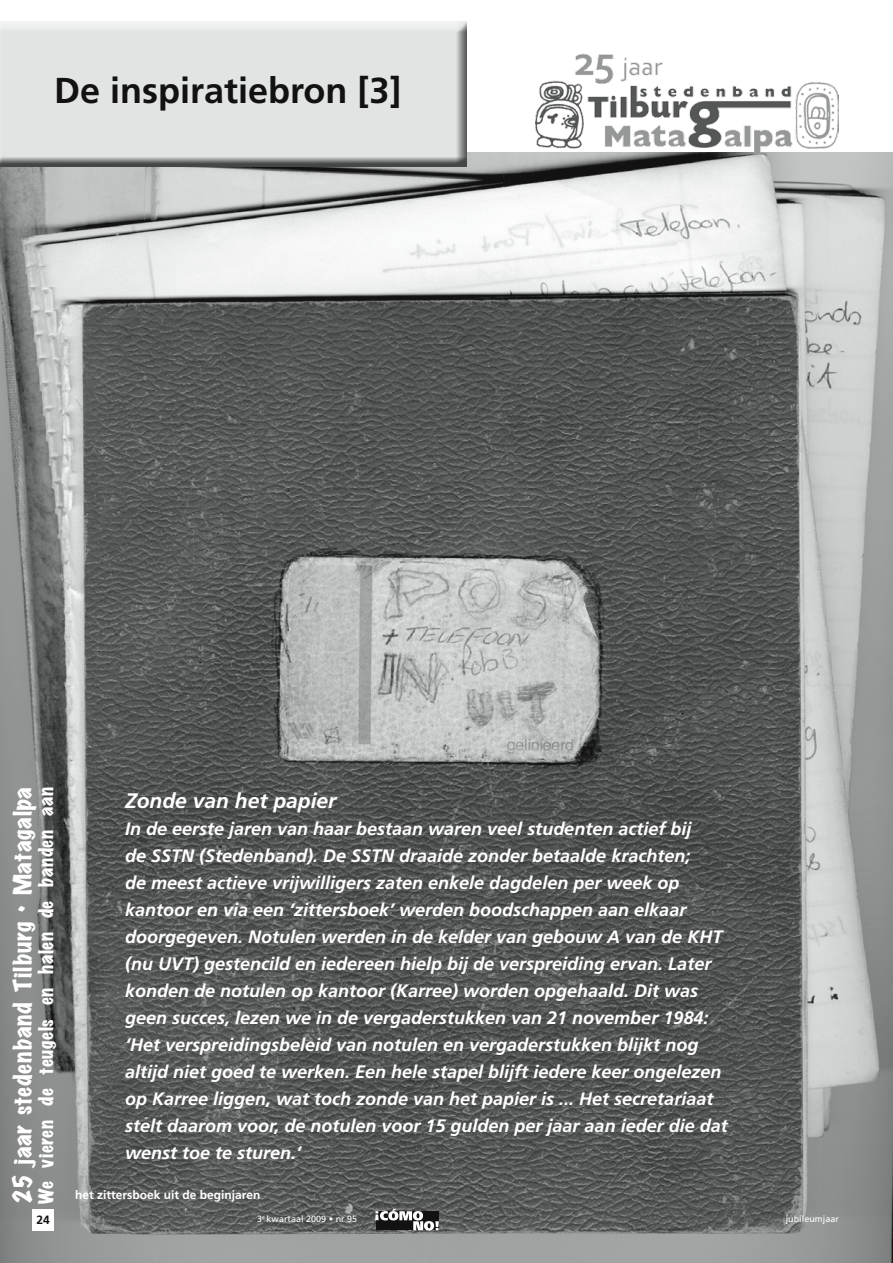
<style>
.page{position:relative;width:893px;height:1263px;background:#fff}
.page>*{position:absolute;margin:0;border:0;box-sizing:border-box;transform-origin:0 0}
.t1{font:700 36px "Frutiger";color:#121212}
.t2{font:expanded 22.5px "Marker Felt";letter-spacing:.035em;color:#fff}
.t3{font:italic 700 21px "Frutiger";color:#fff}
.t4{font:italic 700 18px/27px "Frutiger";color:#fff}
.t5{font:expanded 18px "Marker Felt";letter-spacing:.035em;color:#fff}
.t6{font:700 12px "Frutiger";color:#fff}
.t7{font:700 12px "Frutiger";color:#121212}
.t8{font:9px "Frutiger";color:#fff}
</style>
<div class="page">
<img style="left:0;top:152px;width:893px;height:1111px">
<div style="left:0;top:21px;width:467px;height:148px;background:#121212;opacity:.75"></div>
<img style="left:536px;top:54px;width:303px;height:99px">
<div style="left:32px;top:1209px;width:22px;height:21px;background:#fff"></div>
<svg style="left:375px;top:1209px;width:64px;height:21px"></svg>
<h1 class="t1" style="left:54px;top:69px;width:349px">De inspiratiebron [3]</h1>
<p class="t2" style="left:6px;top:1204px;width:418px;rotate:-90deg">25 jaar stedenband Tilburg • Matagalpa</p>
<p class="t5" style="left:32px;top:1204px;width:418px;rotate:-90deg">We vieren de teugels en halen de banden aan</p>
<p class="t3" style="left:125px;top:788px;width:213px">Zonde van het papier</p>
<p class="t4" style="left:125px;top:815px;width:604px">In de eerste jaren van haar bestaan waren veel studenten actief bij<br>de SSTN (Stedenband). De SSTN draaide zonder betaalde krachten;<br>de meest actieve vrijwilligers zaten enkele dagdelen per week op kantoor en via een ‘zittersboek’ werden boodschappen aan elkaar doorgegeven. Notulen werden in de kelder van gebouw A van de KHT (nu UVT) gestencild en iedereen hielp bij de verspreiding ervan. Later konden de notulen op kantoor (Karree) worden opgehaald. Dit was geen succes, lezen we in de vergaderstukken van 21 november 1984: ‘Het verspreidingsbeleid van notulen en vergaderstukken blijkt nog altijd niet goed te werken. Een hele stapel blijft iedere keer ongelezen op Karree liggen, wat toch zonde van het papier is ... Het secretariaat stelt daarom voor, de notulen voor 15 gulden per jaar aan ieder die dat wenst toe te sturen.’</p>
<p class="t6" style="left:75px;top:1187px;width:187px">het zittersboek uit de beginjaren</p>
<p class="t7" style="left:37px;top:1213px;width:15px">24</p>
<p class="t8" style="left:257px;top:1214px;width:101px">3<sup>e</sup> kwartaal 2009 • nr 95</p>
<p class="t8" style="left:786px;top:1214px;width:55px">jubileumjaar</p>
</div>
